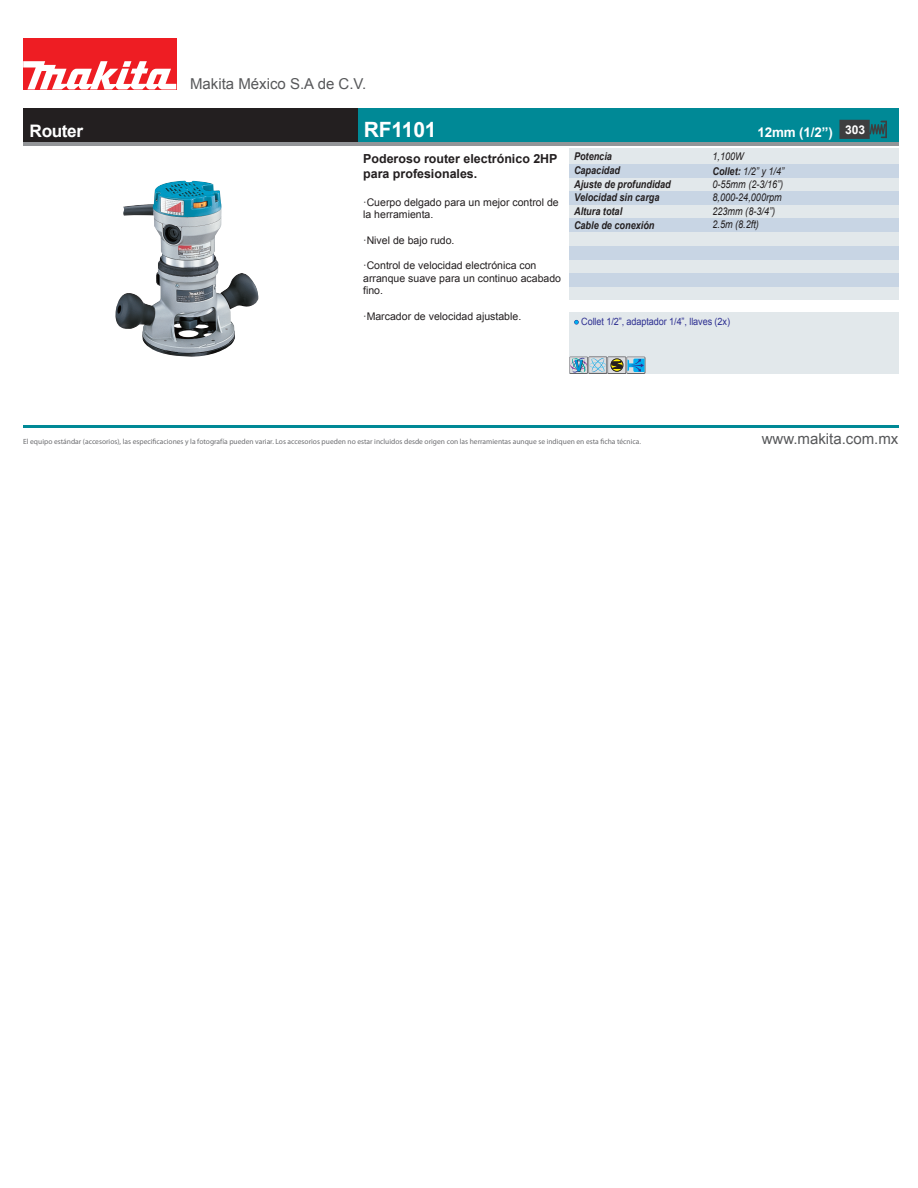
<style>
.page{position:relative;width:918px;height:1188px;background:#fff}
.page>*{position:absolute;margin:0;border:0;box-sizing:border-box;transform-origin:0 0}
.t1{font:700 21px "Arial";letter-spacing:-.01em;color:#fff}
.t2{font:700 17.25px "Arial";letter-spacing:-.025em;color:#fff}
.t3{font:15px "Arial";color:#57585a}
.t4{font:700 13.35px "Arial";color:#fff}
.t5{font:700 12.45px/15px "Arial";color:#231f20}
.t6{font:700 12.15px "Arial";color:#fff}
.t7{font:italic 700 10.65px/14.1px "Arial";color:#231f20;scale:.85 1}
.t8{font:italic 10.65px/15.6px "Arial";color:#231f20;scale:.85 1}
.t9{font:10.5px/12.6px "Arial";color:#231f20}
.t10{font:10.05px "Arial";letter-spacing:-.01em;color:#2e3092;scale:.91 1}
.t11{font:7.5px "Myriad Pro";color:#6c6d70}
.s1{font-weight:700}
</style>
<div class="page">
<div style="left:569px;top:312px;width:330px;height:62px;background:#e2e8eb"></div>
<div style="left:569px;top:148px;width:330px;height:152px;background:#e2e8eb"></div>
<div style="left:569px;top:164px;width:330px;height:13px;background:#c8d5e4"></div>
<div style="left:569px;top:191px;width:330px;height:14px;background:#c8d5e4"></div>
<div style="left:569px;top:218px;width:330px;height:14px;background:#c8d5e4"></div>
<div style="left:569px;top:246px;width:330px;height:14px;background:#c8d5e4"></div>
<div style="left:569px;top:273px;width:330px;height:14px;background:#c8d5e4"></div>
<hr style="left:23px;top:425px;width:876px;height:2px;background:#008996">
<div style="left:23px;top:38px;width:153px;height:51px;background:#ee1d23"></div>
<svg style="left:23px;top:61px;width:153px;height:28px"></svg>
<div style="left:23px;top:109px;width:872px;height:35px;background:#231f20"></div>
<div style="left:359px;top:109px;width:540px;height:35px;background:#008996"></div>
<hr style="left:23px;top:142px;width:876px;height:4px;background:#939598">
<svg style="left:574px;top:320px;width:5px;height:5px"></svg>
<svg style="left:839px;top:120px;width:48px;height:19px"></svg>
<img style="left:115px;top:181px;width:144px;height:176px">
<svg style="left:569px;top:357px;width:76px;height:17px"></svg>
<h3 class="t3" style="left:190px;top:74px;width:178px">Makita México S.A de C.V.</h3>
<h2 class="t2" style="left:30px;top:120px;width:55px">Router</h2>
<h1 class="t1" style="left:364px;top:116px;width:74px">RF1101</h1>
<h3 class="t5" style="left:363px;top:152px;width:196px">Poderoso router electrónico 2HP para profesionales.</h3>
<h3 class="t9" style="left:363px;top:196px;width:197px">·Cuerpo delgado para un mejor control de la herramienta.</h3>
<h3 class="t9" style="left:363px;top:234px;width:93px">·Nivel de bajo rudo.</h3>
<h3 class="t9" style="left:363px;top:259px;width:199px">·Control de velocidad electrónica con arranque suave para un continuo acabado fino.</h3>
<h3 class="t9" style="left:363px;top:310px;width:160px">·Marcador de velocidad ajustable.</h3>
<h3 class="t7" style="left:574px;top:149px;width:115px">Potencia<br>Capacidad<br>Ajuste de profundidad</h3>
<h3 class="t7" style="left:574px;top:190px;width:102px">Velocidad sin carga</h3>
<h3 class="t7" style="left:574px;top:204px;width:96px;line-height:14.5px">Altura total<br>Cable de conexión</h3>
<h3 class="t4" style="left:757px;top:124px;width:77px">12mm (1/2”)</h3>
<h3 class="t8" style="left:712px;top:148px;width:86px">1,100W<br><span class="s1">Collet:</span> 1/2” y 1/4”</h3>
<h3 class="t8" style="left:712px;top:176px;width:85px">0-55mm (2-3/16”)</h3>
<h3 class="t8" style="left:712px;top:191px;width:83px;line-height:14px">8,000-24,000rpm<br>223mm (8-3/4”)</h3>
<h3 class="t8" style="left:712px;top:216px;width:56px">2.5m (8.2ft)</h3>
<h3 class="t10" style="left:581px;top:315px;width:165px">Collet 1/2”, adaptador 1/4”, llaves (2x)</h3>
<h3 class="t6" style="left:845px;top:122px;width:22px">303</h3>
<p class="t11" style="left:23px;top:438px;width:619px">El equipo estándar (accesorios), las especificaciones y la fotografía pueden variar. Los accesorios pueden no estar incluidos desde origen con las herramientas aunque se indiquen en esta ficha técnica.</p>
<h3 class="t3" style="left:762px;top:429px;width:138px">www.makita.com.mx</h3>
</div>
